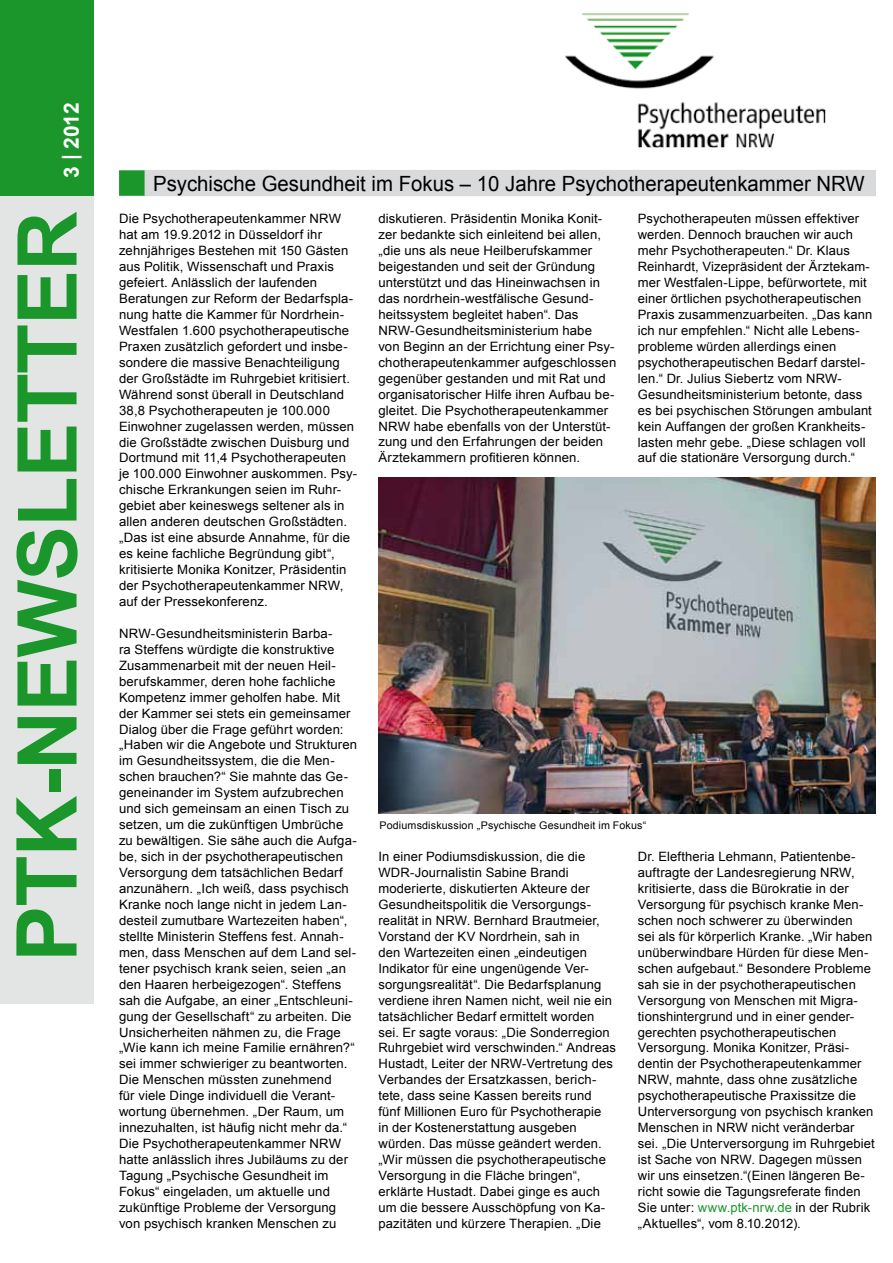
<style>
.page{position:relative;width:893px;height:1263px;background:#fff}
.page>*{position:absolute;margin:0;border:0;box-sizing:border-box;transform-origin:0 0}
.t1{font:700 82.5px "Arial";letter-spacing:-.015em;color:#1a962b}
.t2{font:21px "Arial";color:#000}
.t3{font:700 21px "Arial";color:#fff}
.t4{font:12.9px/15.9px "Arial";letter-spacing:.01em;color:#000}
.t5{font:10.5px "Arial";letter-spacing:.015em;color:#000}
.s1{font-size:84px}
.s2{color:#1a962b}
</style>
<div class="page">
<div style="left:119px;top:170px;width:746px;height:26px;background:#1a962b"></div>
<div style="left:145px;top:170px;width:731px;height:26px;background:#d9dadb"></div>
<div style="left:0;top:196px;width:94px;height:807px;background:#e3e4e4"></div>
<div style="left:0;top:0;width:94px;height:196px;background:#1a962b"></div>
<img style="left:565px;top:55px;width:260px;height:92px">
<img style="left:581px;top:14px;width:121px;height:59px">
<img style="left:378px;top:477px;width:498px;height:336px">
<h2 class="t3" style="left:57px;top:178px;width:77px;rotate:-90deg">3 | 2012</h2>
<h1 class="t1" style="left:-7px;top:962px;width:752px;rotate:-90deg"><span class="s1">PTK-</span>NewsletteR</h1>
<h2 class="t2" style="left:153px;top:170px;width:713px">Psychische Gesundheit im Fokus – 10 Jahre Psychotherapeutenkammer NRW</h2>
<p class="t4" style="left:119px;top:211px;width:240px">Die Psychotherapeutenkammer NRW hat am 19.9.2012 in Düsseldorf ihr zehnjähriges Bestehen mit 150 Gästen aus Politik, Wissenschaft und Praxis gefeiert. Anlässlich der laufenden Beratungen zur Reform der Bedarfspla&shy;nung hatte die Kammer für Nordrhein-Westfalen 1.600 psychotherapeutische Praxen zusätzlich gefordert und insbe&shy;sondere die massive Benachteiligung der Großstädte im Ruhrgebiet kritisiert.<br>Während sonst überall in Deutschland 38,8 Psychotherapeuten je 100.000<br>Einwohner zugelassen werden, müssen die Großstädte zwischen Duisburg und Dortmund mit 11,4 Psychotherapeuten je 100.000 Einwohner auskommen. Psy&shy;chische Erkrankungen seien im Ruhr&shy;gebiet aber keineswegs seltener als in allen anderen deutschen Großstädten. „Das ist eine absurde Annahme, für die es keine fachliche Begründung gibt“, kritisierte Monika Konitzer, Präsidentin der Psychotherapeutenkammer NRW, auf der Pressekonferenz.</p>
<p class="t4" style="left:119px;top:625px;width:240px">NRW-Gesundheitsministerin Barba-<br>ra Steffens würdigte die konstruktive Zusammenarbeit mit der neuen Heil&shy;berufskammer, deren hohe fachliche Kompetenz immer geholfen habe. Mit der Kammer sei stets ein gemeinsamer Dialog über die Frage geführt worden: „Haben wir die Angebote und Strukturen im Gesundheitssystem, die die Men&shy;schen brauchen?“ Sie mahnte das Ge&shy;geneinander im System aufzubrechen und sich gemeinsam an einen Tisch zu setzen, um die zukünftigen Umbrüche zu bewältigen. Sie sähe auch die Aufga&shy;be, sich in der psychotherapeutischen Versorgung dem tatsächlichen Bedarf anzunähern. „Ich weiß, dass psychisch Kranke noch lange nicht in jedem Lan&shy;desteil zumutbare Wartezeiten haben“, stellte Ministerin Steffens fest. Annah&shy;men, dass Menschen auf dem Land sel&shy;tener psychisch krank seien, seien „an den Haaren herbeigezogen“. Steffens sah die Aufgabe, an einer „Entschleuni&shy;gung der Gesellschaft“ zu arbeiten. Die Unsicherheiten nähmen zu, die Frage „Wie kann ich meine Familie ernähren?“ sei immer schwieriger zu beantworten.<br>Die Menschen müssten zunehmend<br>für viele Dinge individuell die Verant&shy;wortung übernehmen. „Der Raum, um innezuhalten, ist häufig nicht mehr da.“ Die Psychotherapeutenkammer NRW hatte anlässlich ihres Jubiläums zu der Tagung „Psychische Gesundheit im Fokus“ eingeladen, um aktuelle und zukünftige Probleme der Versorgung von psychisch kranken Menschen zu</p>
<p class="t4" style="left:638px;top:211px;width:236px">Psychotherapeuten müssen effektiver werden. Dennoch brauchen wir auch mehr Psychotherapeuten.“ Dr. Klaus Reinhardt, Vizepräsident der Ärztekam&shy;mer Westfalen-Lippe, befürwortete, mit einer örtlichen psychotherapeutischen Praxis zusammenzuarbeiten. „Das kann ich nur empfehlen.“ Nicht alle Lebens&shy;probleme würden allerdings einen psychotherapeutischen Bedarf darstel&shy;len.“ Dr. Julius Siebertz vom NRW-Gesundheitsministerium betonte, dass es bei psychischen Störungen ambulant kein Auffangen der großen Krankheits&shy;lasten mehr gebe. „Diese schlagen voll auf die stationäre Versorgung durch.“</p>
<p class="t4" style="left:378px;top:211px;width:239px">diskutieren. Präsidentin Monika Konit&shy;zer bedankte sich einleitend bei allen, „die uns als neue Heilberufskammer beigestanden und seit der Gründung unterstützt und das Hineinwachsen in das nordrhein-westfälische Gesund&shy;heitssystem begleitet haben“. Das NRW-Gesundheitsministerium habe von Beginn an der Errichtung einer Psy&shy;chotherapeutenkammer aufgeschlossen gegenüber gestanden und mit Rat und organisatorischer Hilfe ihren Aufbau be&shy;gleitet. Die Psychotherapeutenkammer NRW habe ebenfalls von der Unterstüt&shy;zung und den Erfahrungen der beiden Ärztekammern profitieren können.</p>
<p class="t5" style="left:379px;top:819px;width:268px">Podiumsdiskussion „Psychische Gesundheit im Fokus“</p>
<p class="t4" style="left:638px;top:849px;width:238px">Dr. Eleftheria Lehmann, Patientenbe&shy;auftragte der Landesregierung NRW, kritisierte, dass die Bürokratie in der Versorgung für psychisch kranke Men&shy;schen noch schwerer zu überwinden<br>sei als für körperlich Kranke. „Wir haben unüberwindbare Hürden für diese Men&shy;schen aufgebaut.“ Besondere Probleme sah sie in der psychotherapeutischen Versorgung von Menschen mit Migra&shy;tionshintergrund und in einer gender&shy;gerechten psychotherapeutischen Versorgung. Monika Konitzer, Präsi&shy;dentin der Psychotherapeutenkammer NRW, mahnte, dass ohne zusätzliche psychotherapeutische Praxissitze die Unterversorgung von psychisch kranken Menschen in NRW nicht veränderbar sei. „Die Unterversorgung im Ruhrgebiet ist Sache von NRW. Dagegen müssen wir uns einsetzen.“(Einen längeren Be&shy;richt sowie die Tagungsreferate finden Sie unter: <span class="s2">www.ptk-nrw.de</span> in der Rubrik „Aktuelles“, vom 8.10.2012).</p>
<p class="t4" style="left:378px;top:849px;width:239px">In einer Podiumsdiskussion, die die WDR-Journalistin Sabine Brandi moderierte, diskutierten Akteure der Gesundheitspolitik die Versorgungs&shy;realität in NRW. Bernhard Brautmeier, Vorstand der KV Nordrhein, sah in<br>den Wartezeiten einen „eindeutigen Indikator für eine ungenügende Ver&shy;sorgungsrealität“. Die Bedarfsplanung verdiene ihren Namen nicht, weil nie ein tatsächlicher Bedarf ermittelt worden sei. Er sagte voraus: „Die Sonderregion Ruhrgebiet wird verschwinden.“ Andreas Hustadt, Leiter der NRW-Vertretung des Verbandes der Ersatzkassen, berich&shy;tete, dass seine Kassen bereits rund fünf Millionen Euro für Psychotherapie<br>in der Kostenerstattung ausgeben würden. Das müsse geändert werden. „Wir müssen die psychotherapeutische Versorgung in die Fläche bringen“, erklärte Hustadt. Dabei ginge es auch um die bessere Ausschöpfung von Ka&shy;pazitäten und kürzere Therapien. „Die</p>
</div>
